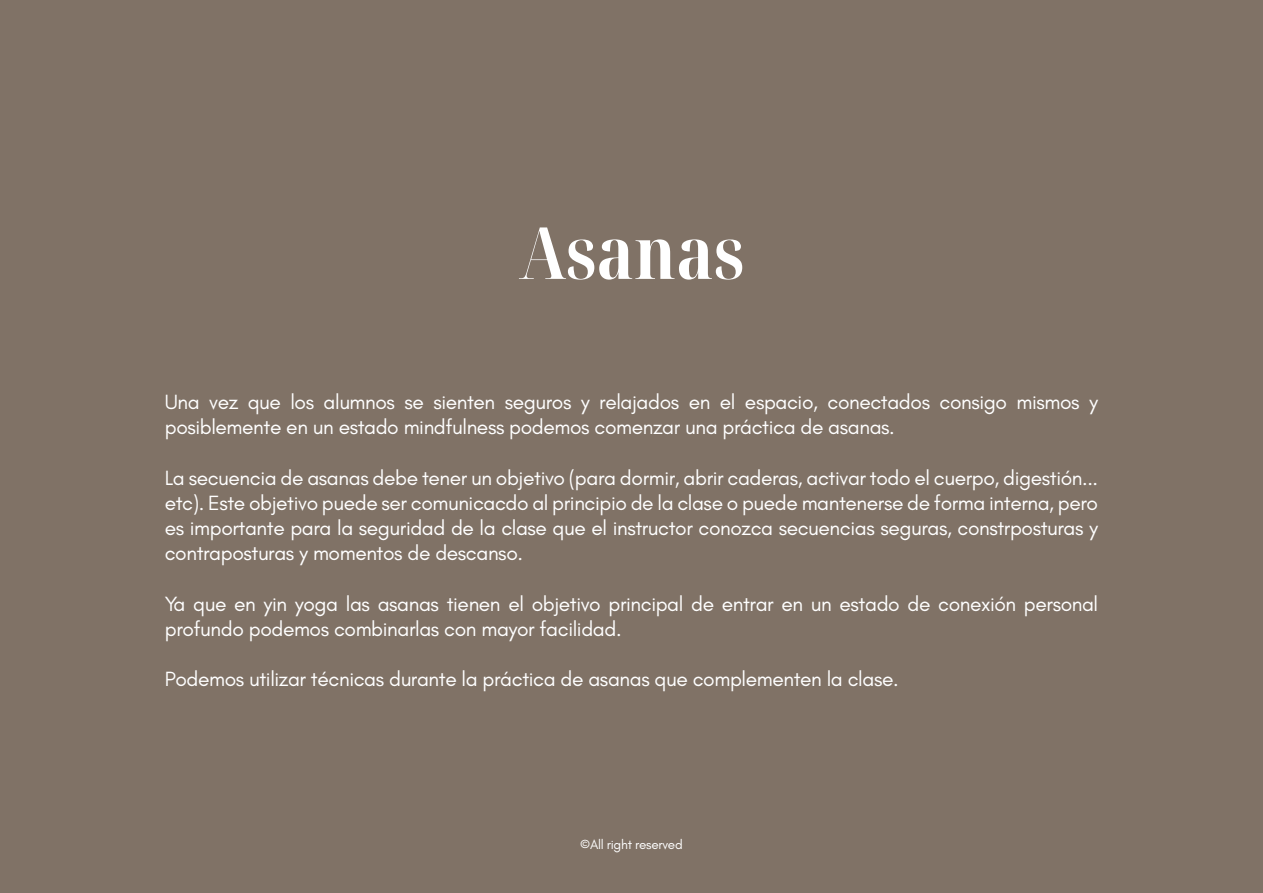
<style>
.page{position:relative;width:1263px;height:893px;background:#807266}
.page>*{position:absolute;margin:0;border:0;box-sizing:border-box;transform-origin:0 0}
.t1{font:700 condensed 72px "Noto Serif Display";color:#fff}
.t2{font:21px/25.2px "Glacial Indifference";letter-spacing:-.02em;color:#fff}
.t3{font:13.5px "Glacial Indifference";letter-spacing:-.02em;color:#fff}
</style>
<div class="page">
<p class="t1" style="left:519px;top:203px;width:227px">Asanas</p>
<p class="t2" style="left:165px;top:390px;width:935px">Una vez que los alumnos se sienten seguros y relajados en el espacio, conectados consigo mismos y posiblemente en un estado mindfulness podemos comenzar una práctica de asanas.</p>
<p class="t2" style="left:165px;top:465px;width:935px;text-align:justify">La secuencia de asanas debe tener un objetivo (para dormir, abrir caderas, activar todo el cuerpo, digestión... etc). Este objetivo puede ser comunicacdo al principio de la clase o puede mantenerse de forma interna, pero es importante para la seguridad de la clase que el instructor conozca secuencias seguras, constrposturas y contraposturas y momentos de descanso.</p>
<p class="t2" style="left:165px;top:591px;width:935px">Ya que en yin yoga las asanas tienen el objetivo principal de entrar en un estado de conexión personal profundo podemos combinarlas con mayor facilidad.</p>
<p class="t2" style="left:165px;top:667px;width:735px">Podemos utilizar técnicas durante la práctica de asanas que complementen la clase.</p>
<p class="t3" style="left:580px;top:837px;width:104px">©All right reserved</p>
</div>
